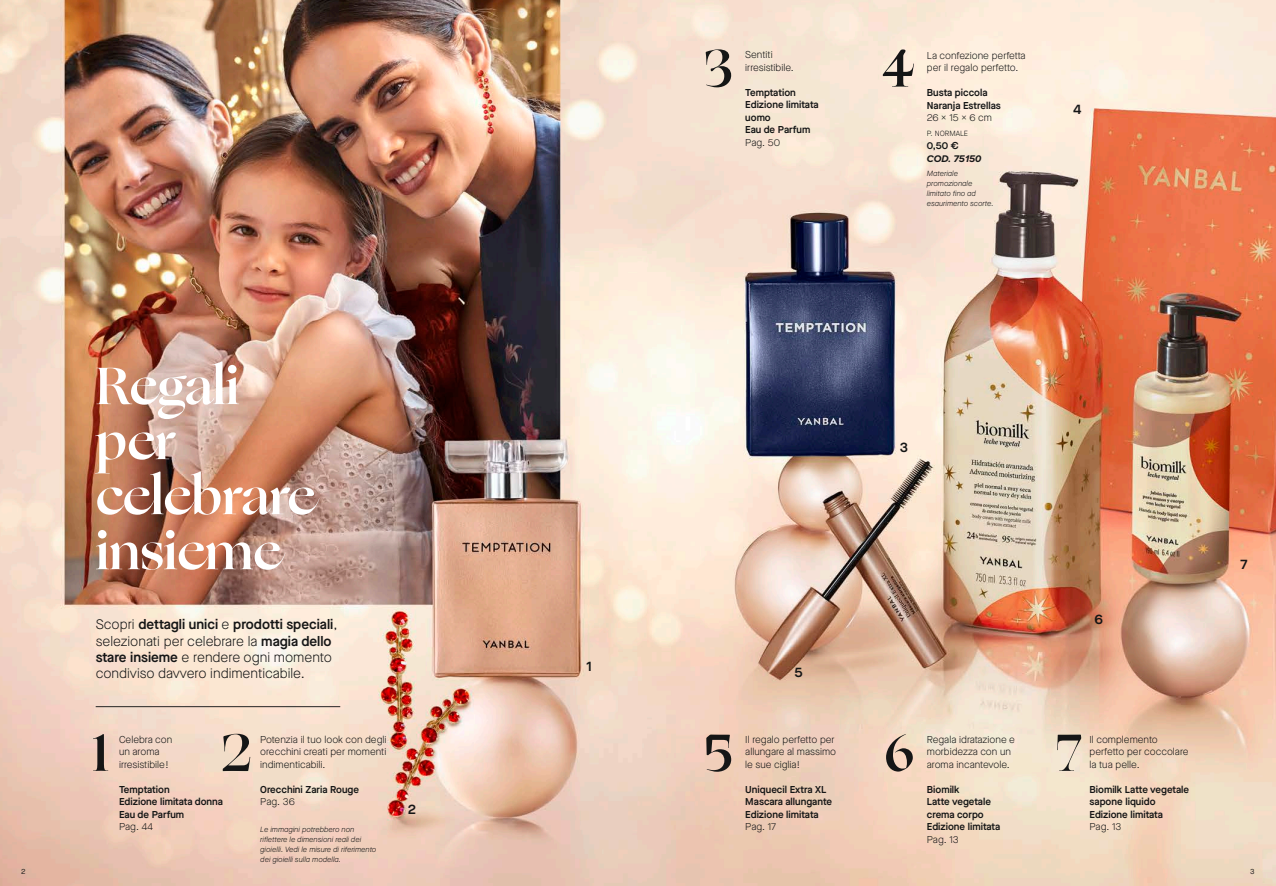
<style>
.page{position:relative;width:1276px;height:886px;background:#fff}
.page>*{position:absolute;margin:0;border:0;box-sizing:border-box;transform-origin:0 0}
.Título_lanz__Ogg_N{font:700 52.5px/55px "Ogg";letter-spacing:-.005em;color:#fff}
.Título_lanz__Ogg_N-2{font:700 52.5px "Ogg";color:#151616}
.Texto_destacado_N{font:700 52.5px "Ogg";color:#151616}
.Bajada_Volada_N{font:300 13.75px/16.2px "Maison Neue";color:#151616}
.Bajada_Volada_N-2{font:600 13.75px "Maison Neue";color:#151616}
.Texto_regular_N{font:300 10px/12.5px "Maison Neue";color:#151616}
.Texto_regular_N-2{font:600 10px/12.5px "Maison Neue";color:#151616}
.Info_comercial_N{font:600 10px/12.5px "Maison Neue";color:#151616}
.Info_comercial_N-2{font:300 10px "Maison Neue";color:#151616}
.Info_comercial{font:600 10px/12.5px "Maison Neue";color:#151616}
.Palabra_oferta_N{font:italic 700 10px/13.1px "Proxima Nova A";color:#151616}
.Legal_N{font:italic 300 7.5px/10px "Maison Neue";color:#151616}
.Código_N{font:italic 300 7.5px/10px "Maison Neue";color:#151616}
.Palabra_oferta_N-2{font:300 7.5px "Maison Neue";color:#151616}
.t1{font:7.5px "Maison Neue";color:#151616}
.s1{font-weight:600}
.s2{font-weight:300}
.s3{font-family:"Maison Neue";font-weight:600;font-style:normal}
</style>
<div class="page">
<img style="left:0;top:0;width:1276px;height:886px">
<hr style="left:96px;top:706px;width:244px;height:1px;background:#242423">
<p class="Título_lanz__Ogg_N" style="left:96px;top:358px;width:145px">Regali</p>
<p class="Título_lanz__Ogg_N" style="left:96px;top:414px;width:221px">per celebrare insieme</p>
<p class="Bajada_Volada_N" style="left:96px;top:616px;width:243px">Scopri <span class="s1">dettagli unici</span> e <span class="s1">prodotti speciali</span>, selezionati per celebrare la <span class="s1">magia dello stare insieme</span> e rendere ogni momento condiviso davvero indimenticabile.</p>
<p class="Título_lanz__Ogg_N-2" style="left:93px;top:717px;width:17px">1</p>
<p class="Título_lanz__Ogg_N-2" style="left:221px;top:717px;width:33px">2</p>
<p class="Texto_regular_N" style="left:119px;top:733px;width:55px">Celebra con un aroma irresistibile!</p>
<p class="Info_comercial_N" style="left:119px;top:783px;width:105px">Temptation<br>Edizione limitata donna<br>Eau de Parfum</p>
<p class="Info_comercial_N-2" style="left:119px;top:820px;width:35px">Pag. 44</p>
<p class="Texto_regular_N" style="left:260px;top:733px;width:128px;text-align:justify">Potenzia il tuo look con degli orecchini creati per momenti indimenticabili.</p>
<p class="Texto_regular_N-2" style="left:260px;top:783px;width:100px">Orecchini Zaria Rouge<br><span class="s2">Pag. 36</span></p>
<p class="Legal_N" style="left:260px;top:824px;width:118px">Le immagini potrebbero non riflettere le dimensioni reali dei gioielli. Vedi le misure di riferimento dei gioielli sulla modella.</p>
<p class="Bajada_Volada_N-2" style="left:408px;top:800px;width:10px">2</p>
<p class="Bajada_Volada_N-2" style="left:586px;top:657px;width:7px">1</p>
<p class="Título_lanz__Ogg_N-2" style="left:882px;top:33px;width:33px">4</p>
<p class="Título_lanz__Ogg_N-2" style="left:703px;top:33px;width:31px">3</p>
<p class="Texto_regular_N" style="left:927px;top:49px;width:100px">La confezione perfetta</p>
<p class="Texto_regular_N" style="left:745px;top:49px;width:50px">Sentiti irresistibile.</p>
<p class="Info_comercial_N" style="left:745px;top:86px;width:75px">Temptation<br>Edizione limitata uomo<br>Eau de Parfum</p>
<p class="Info_comercial_N-2" style="left:745px;top:136px;width:36px">Pag. 50</p>
<p class="Texto_regular_N" style="left:927px;top:61px;width:93px">per il regalo perfetto.</p>
<p class="Info_comercial_N" style="left:927px;top:86px;width:75px">Busta piccola<br>Naranja Estrellas</p>
<p class="Info_comercial_N-2" style="left:927px;top:111px;width:66px">26 x 15 x 6 cm</p>
<p class="Palabra_oferta_N-2" style="left:927px;top:129px;width:43px">P. NORMALE</p>
<p class="Palabra_oferta_N" style="left:927px;top:139px;width:56px"><span class="s3">0,50 €<br></span>COD. 75150</p>
<p class="Código_N" style="left:927px;top:168px;width:68px">Materiale promozionale limitato fino ad esaurimento scorte.</p>
<p class="Bajada_Volada_N-2" style="left:1073px;top:100px;width:10px">4</p>
<p class="Bajada_Volada_N-2" style="left:899px;top:437px;width:10px">3</p>
<p class="Bajada_Volada_N-2" style="left:794px;top:663px;width:10px">5</p>
<p class="Texto_destacado_N" style="left:703px;top:717px;width:31px">5</p>
<p class="Texto_regular_N" style="left:745px;top:733px;width:92px">Il regalo perfetto per allungare al massimo le sue ciglia!</p>
<p class="Texto_regular_N-2" style="left:745px;top:783px;width:88px">Uniquecil Extra XL<br>Mascara allungante</p>
<p class="Info_comercial" style="left:745px;top:808px;width:75px">Edizione limitata<br><span class="s2">Pag. 17</span></p>
<p class="Bajada_Volada_N-2" style="left:1094px;top:610px;width:10px">6</p>
<p class="Texto_destacado_N" style="left:884px;top:717px;width:32px">6</p>
<p class="Texto_regular_N" style="left:927px;top:733px;width:90px">Regala idratazione e morbidezza con un aroma incantevole.</p>
<p class="Texto_regular_N-2" style="left:927px;top:783px;width:75px">Biomilk<br>Latte vegetale crema corpo<br>Edizione limitata</p>
<p class="Info_comercial_N-2" style="left:927px;top:833px;width:33px">Pag. 13</p>
<p class="Texto_destacado_N" style="left:1054px;top:717px;width:30px">7</p>
<p class="Texto_regular_N" style="left:1089px;top:733px;width:100px">Il complemento perfetto per coccolare la tua pelle.</p>
<p class="Texto_regular_N-2" style="left:1089px;top:783px;width:101px">Biomilk Latte vegetale sapone liquido<br>Edizione limitata</p>
<p class="Info_comercial_N-2" style="left:1089px;top:820px;width:33px">Pag. 13</p>
<p class="Bajada_Volada_N-2" style="left:1240px;top:554px;width:9px">7</p>
<p class="t1" style="left:21px;top:866px;width:6px">2</p>
<p class="t1" style="left:1250px;top:866px;width:6px">3</p>
</div>
